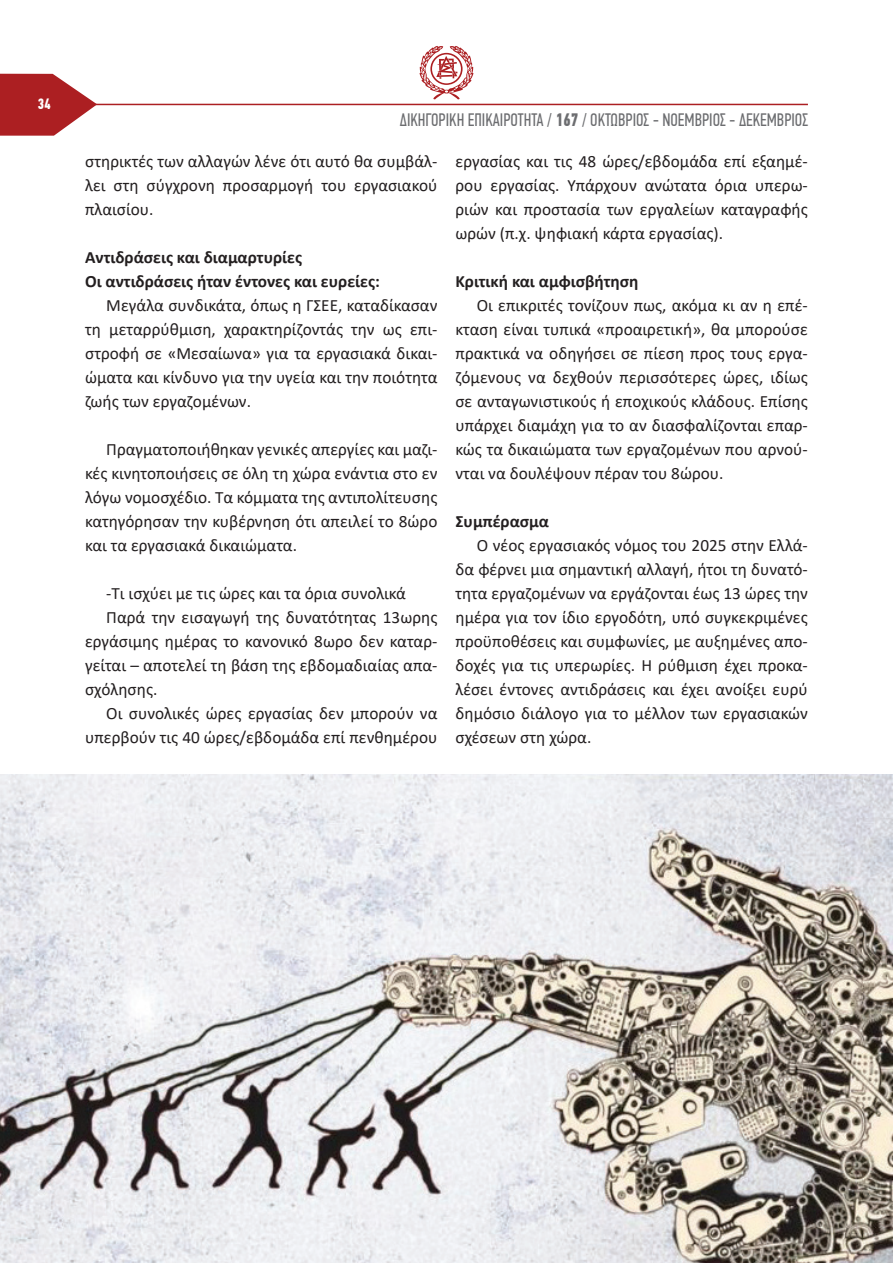
<style>
.page{position:relative;width:893px;height:1263px;background:#fff}
.page>*{position:absolute;margin:0;border:0;box-sizing:border-box;transform-origin:0 0}
.t1{font:18px "PF Din Text Comp Pro";color:#6c6d70}
.t2{font:17.25px/24px "Calibri";color:#231f20;text-align:justify}
.t3{font:700 17.25px/24px "Calibri";color:#231f20}
.t4{font:700 15px "PF Din Text Comp Pro";color:#fff}
.s1{font-weight:700}
</style>
<div class="page">
<img style="left:0;top:774px;width:893px;height:489px">
<svg style="left:0;top:74px;width:97px;height:62px"></svg>
<hr style="left:95px;top:104px;width:713px;height:1px;background:#ac1f22">
<svg style="left:419px;top:46px;width:54px;height:53px"></svg>
<p class="t4" style="left:38px;top:95px;width:14px">34</p>
<p class="t1" style="left:400px;top:110px;width:409px">ΔΙΚΗΓΟΡΙΚΗ ΕΠΙΚΑΙΡΟΤΗΤΑ / <span class="s1">167</span> / ΟΚΤΩΒΡΙΟΣ - ΝΟΕΜΒΡΙΟΣ - ΔΕΚΕΜΒΡΙΟΣ</p>
<p class="t2" style="left:85px;top:149px;width:354px">στηρικτές των αλλαγών λένε ότι αυτό θα συμβάλ&shy;λει στη σύγχρονη προσαρμογή του εργασιακού πλαισίου.</p>
<p class="t3" style="left:85px;top:245px;width:296px">Αντιδράσεις και διαμαρτυρίες<br>Οι αντιδράσεις ήταν έντονες και ευρείες:</p>
<p class="t2" style="left:85px;top:293px;width:354px;text-indent:21px">Μεγάλα συνδικάτα, όπως η ΓΣΕΕ, καταδίκασαν τη μεταρρύθμιση, χαρακτηρίζοντάς την ως επι&shy;στροφή σε «Μεσαίωνα» για τα εργασιακά δικαι&shy;ώματα και κίνδυνο για την υγεία και την ποιότητα ζωής των εργαζομένων.</p>
<p class="t2" style="left:85px;top:437px;width:354px;text-indent:21px">Πραγματοποιήθηκαν γενικές απεργίες και μαζι&shy;κές κινητοποιήσεις σε όλη τη χώρα ενάντια στο εν λόγω νομοσχέδιο. Τα κόμματα της αντιπολίτευσης κατηγόρησαν την κυβέρνηση ότι απειλεί το 8ώρο και τα εργασιακά δικαιώματα.</p>
<p class="t2" style="left:106px;top:581px;width:301px">-Τι ισχύει με τις ώρες και τα όρια συνολικά</p>
<p class="t2" style="left:106px;top:605px;width:333px">Παρά την εισαγωγή της δυνατότητας 13ωρης</p>
<p class="t2" style="left:85px;top:629px;width:354px">εργάσιμης ημέρας το κανονικό 8ωρο δεν καταρ-</p>
<p class="t2" style="left:85px;top:653px;width:354px">γείται – αποτελεί τη βάση της εβδομαδιαίας απα-</p>
<p class="t2" style="left:85px;top:677px;width:74px">σχόλησης.</p>
<p class="t2" style="left:106px;top:701px;width:333px">Οι συνολικές ώρες εργασίας δεν μπορούν να</p>
<p class="t2" style="left:85px;top:725px;width:354px">υπερβούν τις 40 ώρες/εβδομάδα επί πενθημέρου</p>
<p class="t2" style="left:455px;top:149px;width:354px">εργασίας και τις 48 ώρες/εβδομάδα επί εξαημέ&shy;ρου εργασίας. Υπάρχουν ανώτατα όρια υπερω&shy;ριών και προστασία των εργαλείων καταγραφής ωρών (π.χ. ψηφιακή κάρτα εργασίας).</p>
<p class="t3" style="left:455px;top:269px;width:185px">Κριτική και αμφισβήτηση</p>
<p class="t2" style="left:455px;top:293px;width:354px;text-indent:21px">Οι επικριτές τονίζουν πως, ακόμα κι αν η επέ&shy;κταση είναι τυπικά «προαιρετική», θα μπορούσε πρακτικά να οδηγήσει σε πίεση προς τους εργα&shy;ζόμενους να δεχθούν περισσότερες ώρες, ιδίως σε ανταγωνιστικούς ή εποχικούς κλάδους. Επίσης υπάρχει διαμάχη για το αν διασφαλίζονται επαρ&shy;κώς τα δικαιώματα των εργαζομένων που αρνού&shy;νται να δουλέψουν πέραν του 8ώρου.</p>
<p class="t3" style="left:455px;top:509px;width:95px">Συμπέρασμα</p>
<p class="t2" style="left:455px;top:533px;width:354px;text-indent:21px">Ο νέος εργασιακός νόμος του 2025 στην Ελλά&shy;δα φέρνει μια σημαντική αλλαγή, ήτοι τη δυνατό&shy;τητα εργαζομένων να εργάζονται έως 13 ώρες την ημέρα για τον ίδιο εργοδότη, υπό συγκεκριμένες προϋποθέσεις και συμφωνίες, με αυξημένες απο&shy;δοχές για τις υπερωρίες. Η ρύθμιση έχει προκα&shy;λέσει έντονες αντιδράσεις και έχει ανοίξει ευρύ δημόσιο διάλογο για το μέλλον των εργασιακών σχέσεων στη χώρα.</p>
</div>
